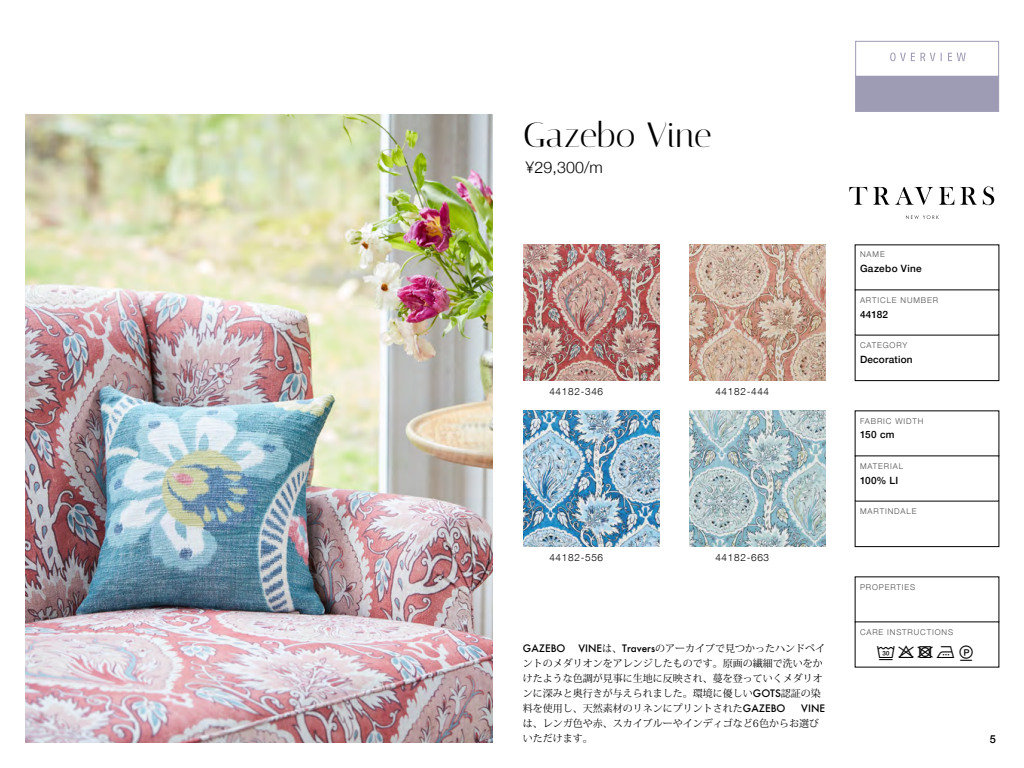
<style>
.page{position:relative;width:1024px;height:768px;background:#fff}
.page>*{position:absolute;margin:0;border:0;box-sizing:border-box;transform-origin:0 0}
.t1{font:35px "Italiana";letter-spacing:.005em;color:#000}
.t2{font:300 16px "Helvetica Neue";color:#000}
.t3{font:500 11px "Helvetica Neue";color:#000}
.t4{font:10px/15px "Koz Min Pr 6 N";color:#000}
.t5{font:500 10px "Helvetica Neue";letter-spacing:.025em;color:#000}
.t6{font:300 10px "Helvetica Neue LT Com";letter-spacing:.07em;color:#000}
.t7{font:500 10px "Futura";color:#000}
.t8{font:300 8px "Helvetica Neue";letter-spacing:.115em;color:#4d4d4d}
.s1{font-family:"Futura";font-weight:500}
</style>
<div class="page">
<div style="left:855px;top:335px;width:144px;height:46px;border:1px solid #000"></div>
<div style="left:855px;top:501px;width:144px;height:46px;border:1px solid #000"></div>
<img style="left:523px;top:245px;width:136px;height:136px">
<img style="left:523px;top:411px;width:136px;height:136px">
<img style="left:689px;top:245px;width:136px;height:136px">
<img style="left:689px;top:411px;width:136px;height:136px">
<svg style="left:906px;top:215px;width:33px;height:4px"></svg>
<svg style="left:849px;top:187px;width:18px;height:18px"></svg>
<svg style="left:873px;top:187px;width:60px;height:18px"></svg>
<svg style="left:939px;top:187px;width:15px;height:18px"></svg>
<svg style="left:960px;top:187px;width:17px;height:18px"></svg>
<svg style="left:983px;top:187px;width:11px;height:18px"></svg>
<img style="left:25px;top:115px;width:468px;height:628px">
<div style="left:855px;top:76px;width:144px;height:36px;background:#9e9cb4"></div>
<div style="left:855px;top:41px;width:144px;height:36px;border:1px solid #9e9cb4"></div>
<svg style="left:890px;top:53px;width:76px;height:8px"></svg>
<h1 class="t1" style="left:523px;top:115px;width:190px">Gazebo Vine</h1>
<h2 class="t2" style="left:526px;top:155px;width:79px">¥29,300/m</h2>
<p class="t6" style="left:549px;top:385px;width:55px">44182-346</p>
<p class="t6" style="left:549px;top:551px;width:55px">44182-556</p>
<p class="t6" style="left:715px;top:385px;width:55px">44182-444</p>
<p class="t6" style="left:715px;top:551px;width:55px">44182-663</p>
<p class="t4" style="left:523px;top:641px;width:304px;text-indent:55px"><span class="s1">VINE</span>は、<span class="s1">Travers</span>のアーカイブで見つかったハンドペイントのメダリオンをアレンジしたものです。原画の繊細で洗いをかけたような色調が見事に生地に反映され、蔓を登っていくメダリオンに深みと奥行きが与えられました。環境に優しい<span class="s1">GOTS</span>認証の染料を使用し、天然素材のリネンにプリントされた<span class="s1">GAZEBO</span></p>
<p class="t7" style="left:523px;top:642px;width:44px">GAZEBO</p>
<p class="t7" style="left:801px;top:702px;width:25px">VINE</p>
<p class="t4" style="left:523px;top:716px;width:298px">は、レンガ色や赤、スカイブルーやインディゴなど6色からお選びいただけます。</p>
<p class="t8" style="left:860px;top:248px;width:26px">NAME</p>
<p class="t5" style="left:860px;top:261px;width:63px">Gazebo Vine</p>
<p class="t8" style="left:860px;top:293px;width:80px">ARTICLE NUMBER</p>
<p class="t5" style="left:860px;top:306px;width:30px">44182</p>
<p class="t8" style="left:860px;top:339px;width:49px">CATEGORY</p>
<p class="t5" style="left:860px;top:351px;width:54px">Decoration</p>
<p class="t8" style="left:860px;top:414px;width:65px">FABRIC WIDTH</p>
<p class="t5" style="left:860px;top:427px;width:36px">150 cm</p>
<p class="t8" style="left:860px;top:459px;width:45px">MATERIAL</p>
<p class="t5" style="left:860px;top:472px;width:40px">100% LI</p>
<p class="t8" style="left:860px;top:504px;width:58px">MARTINDALE</p>
<p class="t8" style="left:860px;top:580px;width:57px">PROPERTIES</p>
<p class="t8" style="left:860px;top:625px;width:95px">CARE INSTRUCTIONS</p>
<p class="t3" style="left:990px;top:730px;width:8px">5</p>
</div>
